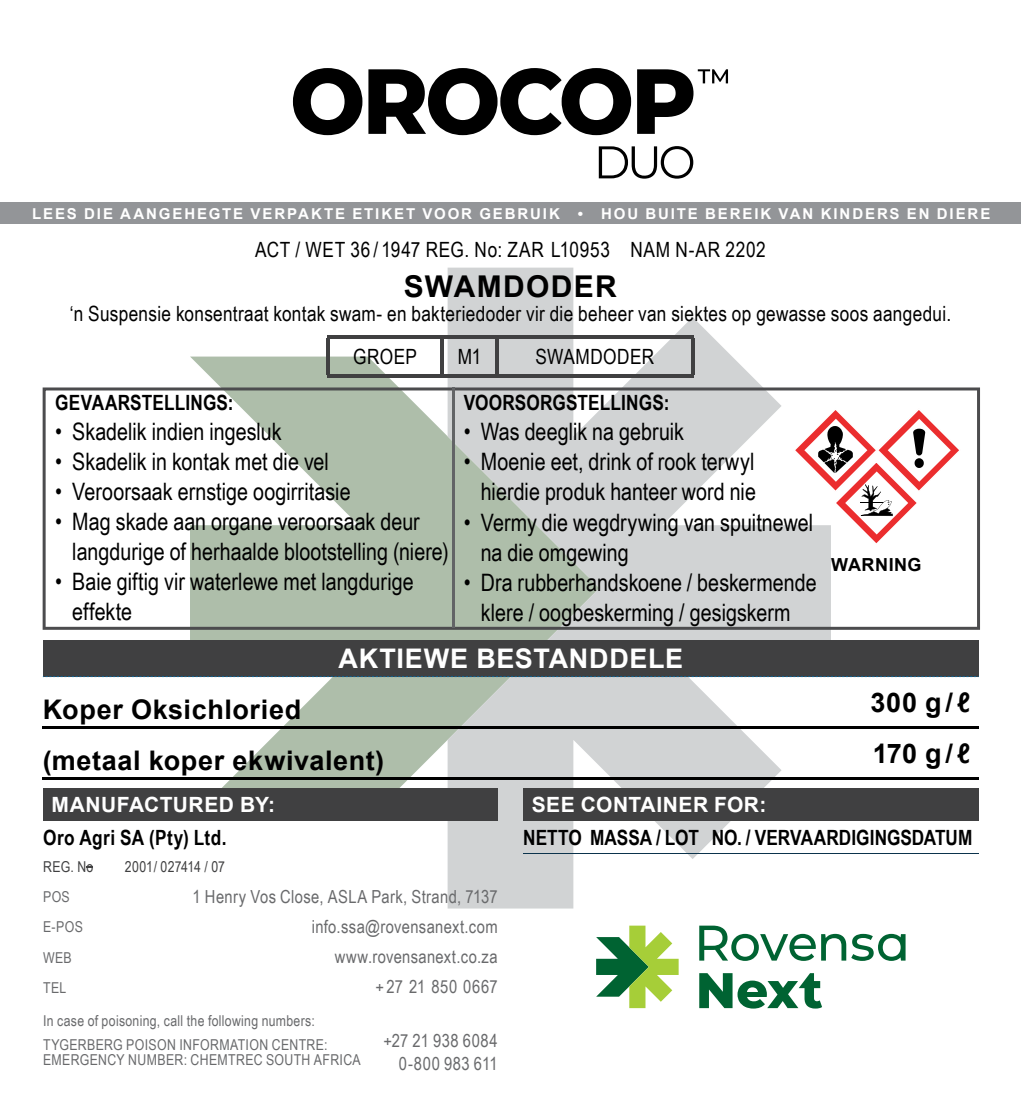
<style>
.page{position:relative;width:1021px;height:1106px;background:#fff}
.page>*{position:absolute;margin:0;border:0;box-sizing:border-box;transform-origin:0 0}
.t1{font:700 30px "Arial";letter-spacing:.045em;color:#000}
.t2{font:700 27px "Arial";letter-spacing:.025em;color:#000}
.t3{font:700 27px "Arial";letter-spacing:.025em;color:#fff}
.t4{font:24px/30px "Arial Narrow";color:#000}
.t5{font:21px "Arial Narrow";letter-spacing:.015em;color:#000}
.t6{font:700 21px "Arial Narrow";letter-spacing:.005em;color:#000}
.t7{font:21px "Arial Narrow";letter-spacing:.035em;color:#000}
.t8{font:700 21px "Arial";letter-spacing:.025em;color:#fff}
.t9{font:18px/23.4px "Arial Narrow";letter-spacing:.02em;color:#696a6c;text-align:right}
.t10{font:700 18px "Arial";letter-spacing:.03em;color:#000}
.t11{font:15px/23.4px "Arial Narrow";letter-spacing:.02em;color:#696a6c}
.t12{font:700 15px "Arial";letter-spacing:.125em;color:#fff}
.t13{font:15px "Arial Narrow";letter-spacing:.005em;color:#404041}
</style>
<div class="page">
<svg style="left:190px;top:356px;width:257px;height:432px;fill:#aebeaa"></svg>
<svg style="left:447px;top:268px;width:384px;height:640px;fill:#d1d3d4"></svg>
<div style="left:0;top:202px;width:1020px;height:22px;background:#939598"></div>
<svg style="left:43px;top:387px;width:937px;height:243px"></svg>
<hr style="left:452px;top:387px;width:3px;height:241px;background:#626466">
<svg style="left:793px;top:408px;width:168px;height:137px"></svg>
<hr style="left:327px;top:335px;width:115px;height:3px;background:#404041">
<hr style="left:327px;top:338px;width:3px;height:36px;background:#404041">
<hr style="left:442px;top:335px;width:55px;height:3px;background:#404041">
<hr style="left:440px;top:338px;width:3px;height:36px;background:#404041">
<hr style="left:497px;top:335px;width:197px;height:3px;background:#404041">
<hr style="left:495px;top:338px;width:3px;height:36px;background:#404041">
<hr style="left:691px;top:338px;width:3px;height:36px;background:#404041">
<hr style="left:327px;top:374px;width:115px;height:3px;background:#404041">
<hr style="left:442px;top:374px;width:55px;height:3px;background:#404041">
<hr style="left:497px;top:374px;width:197px;height:3px;background:#404041">
<div style="left:43px;top:640px;width:935px;height:36px;background:#404041"></div>
<svg style="left:43px;top:676px;width:935px;height:1px"></svg>
<hr style="left:43px;top:726px;width:439px;height:3px;background:#000">
<hr style="left:482px;top:726px;width:496px;height:3px;background:#000">
<hr style="left:43px;top:777px;width:439px;height:3px;background:#000">
<hr style="left:482px;top:777px;width:496px;height:3px;background:#000">
<svg style="left:293px;top:68px;width:69px;height:67px"></svg>
<svg style="left:368px;top:68px;width:263px;height:67px"></svg>
<svg style="left:637px;top:69px;width:91px;height:65px"></svg>
<svg style="left:598px;top:146px;width:95px;height:33px"></svg>
<svg style="left:596px;top:925px;width:82px;height:83px"></svg>
<svg style="left:699px;top:973px;width:123px;height:35px"></svg>
<svg style="left:699px;top:925px;width:116px;height:35px"></svg>
<svg style="left:821px;top:933px;width:84px;height:27px"></svg>
<div style="left:523px;top:788px;width:455px;height:32px;background:#404041"></div>
<hr style="left:523px;top:852px;width:455px;height:1px;background:#0b334c">
<div style="left:43px;top:788px;width:454px;height:32px;background:#404041"></div>
<p class="t12" style="left:32px;top:208px;width:959px">LEES DIE AANGEHEGTE VERPAKTE ETIKET VOOR GEBRUIK • HOU BUITE BEREIK VAN KINDERS EN DIERE</p>
<p class="t7" style="left:255px;top:241px;width:512px">ACT / WET 36 / 1947 REG. No: ZAR L10953 NAM N-AR 2202</p>
<p class="t1" style="left:404px;top:275px;width:214px">SWAMDODER</p>
<p class="t5" style="left:70px;top:305px;width:883px">‘n Suspensie konsentraat kontak swam- en bakteriedoder vir die beheer van siektes op gewasse soos aangedui.</p>
<p class="t5" style="left:353px;top:348px;width:65px">GROEP</p>
<p class="t5" style="left:457px;top:348px;width:25px">M1</p>
<p class="t5" style="left:535px;top:348px;width:120px">SWAMDODER</p>
<p class="t6" style="left:55px;top:394px;width:180px">GEVAARSTELLINGS:</p>
<p class="t4" style="left:55px;top:419px;width:228px">• Skadelik indien ingesluk</p>
<p class="t4" style="left:55px;top:449px;width:275px">• Skadelik in kontak met die vel</p>
<p class="t4" style="left:55px;top:479px;width:297px">• Veroorsaak ernstige oogirritasie</p>
<p class="t4" style="left:72px;top:509px;width:378px;text-indent:-17px">• Mag skade aan organe veroorsaak deur langdurige of herhaalde blootstelling (niere)</p>
<p class="t4" style="left:72px;top:569px;width:343px;text-indent:-17px">• Baie giftig vir waterlewe met langdurige effekte</p>
<p class="t6" style="left:463px;top:395px;width:207px">VOORSORGSTELLINGS:</p>
<p class="t4" style="left:463px;top:419px;width:222px">• Was deeglik na gebruik</p>
<p class="t4" style="left:463px;top:449px;width:294px;text-align:right">• Moenie eet, drink of rook terwyl hierdie produk hanteer word nie</p>
<p class="t4" style="left:480px;top:509px;width:334px;text-indent:-17px">• Vermy die wegdrywing van spuitnewel na die omgewing</p>
<p class="t4" style="left:463px;top:569px;width:354px;text-align:center">• Dra rubberhandskoene / beskermende klere / oogbeskerming / gesigskerm</p>
<p class="t3" style="left:338px;top:648px;width:346px">AKTIEWE BESTANDDELE</p>
<p class="t10" style="left:831px;top:557px;width:92px">WARNING</p>
<p class="t2" style="left:43px;top:699px;width:260px">Koper Oksichloried</p>
<p class="t2" style="left:870px;top:692px;width:101px">300 g / ℓ</p>
<p class="t2" style="left:43px;top:750px;width:342px">(metaal koper ekwivalent)</p>
<p class="t2" style="left:872px;top:743px;width:99px">170 g / ℓ</p>
<p class="t8" style="left:531px;top:797px;width:236px">SEE CONTAINER FOR:</p>
<p class="t6" style="left:523px;top:829px;width:450px">NETTO MASSA / LOT NO. / VERVAARDIGINGSDATUM</p>
<p class="t8" style="left:52px;top:797px;width:225px">MANUFACTURED BY:</p>
<p class="t6" style="left:43px;top:829px;width:185px">Oro Agri SA (Pty) Ltd.</p>
<p class="t13" style="left:43px;top:861px;width:52px">REG. No</p>
<p class="t13" style="left:125px;top:861px;width:102px">2001 / 027414 / 07</p>
<p class="t11" style="left:43px;top:886px;width:28px">POS</p>
<p class="t9" style="left:193px;top:886px;width:306px">1 Henry Vos Close, ASLA Park, Strand, 7137</p>
<p class="t11" style="left:43px;top:916px;width:41px">E-POS</p>
<p class="t9" style="left:312px;top:916px;width:187px">info.ssa@rovensanext.com</p>
<p class="t11" style="left:43px;top:946px;width:30px">WEB</p>
<p class="t9" style="left:335px;top:946px;width:164px">www.rovensanext.co.za</p>
<p class="t11" style="left:43px;top:977px;width:25px">TEL</p>
<p class="t9" style="left:375px;top:976px;width:124px">+ 27 21 850 0667</p>
<p class="t11" style="left:43px;top:1010px;width:286px">In case of poisoning, call the following numbers:<br>TYGERBERG POISON INFORMATION CENTRE:</p>
<p class="t11" style="left:43px;top:1049px;width:319px">EMERGENCY NUMBER: CHEMTREC SOUTH AFRICA</p>
<p class="t9" style="left:383px;top:1030px;width:116px">+27 21 938 6084<br>0-800 983 611</p>
</div>
